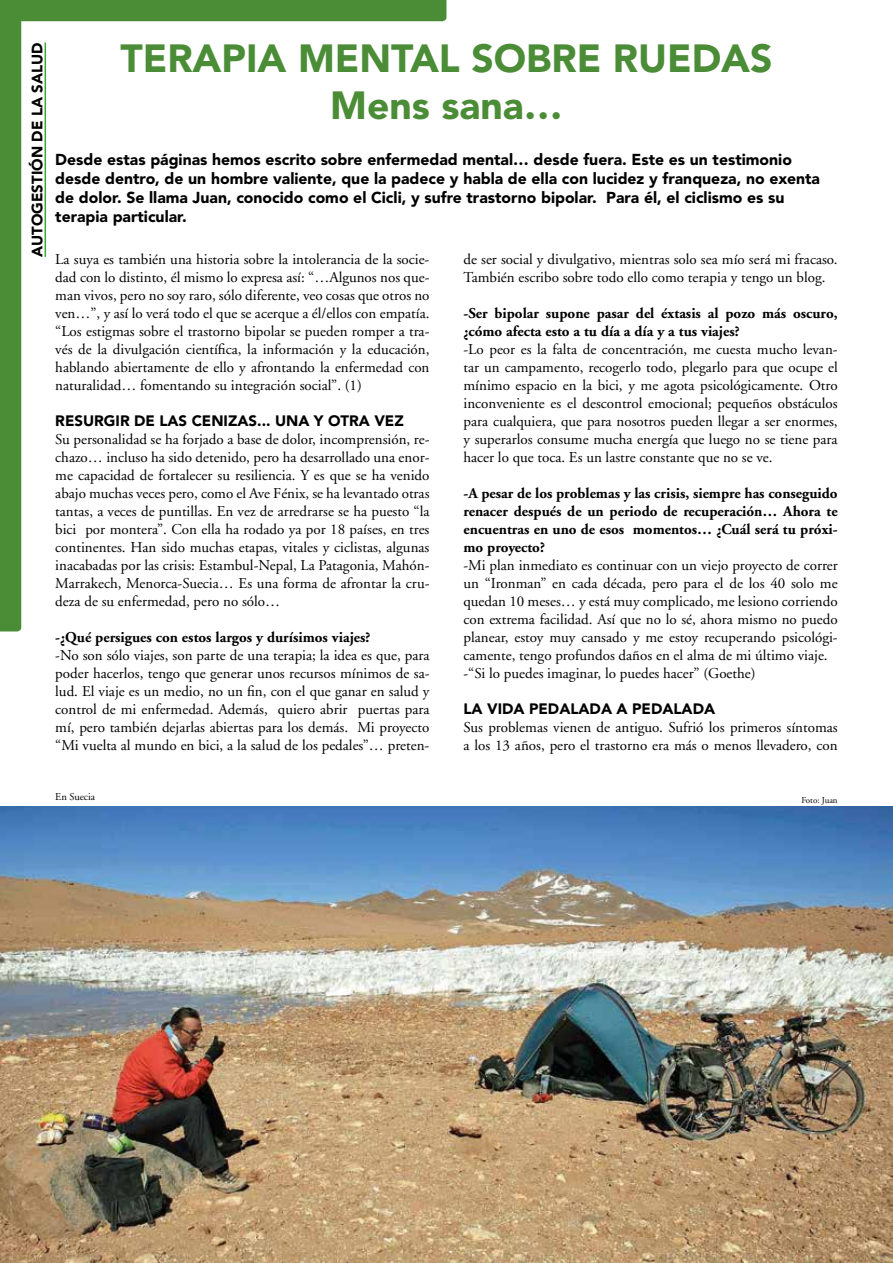
<style>
.page{position:relative;width:893px;height:1263px;background:#fff}
.page>*{position:absolute;margin:0;border:0;box-sizing:border-box;transform-origin:0 0}
.t1{font:900 39px/46.8px "Avenir";color:#4b8c36;text-align:center}
.t2{font:900 15.75px/18.9px "Avenir";color:#000}
.t3{font:15px/18px "Adobe Garamond";color:#000;text-align:justify}
.t4{font:700 15px/18px "Adobe Garamond";color:#000}
.t5{font:900 15px "Avenir";color:#000}
.t6{font:10.5px "Adobe Garamond";color:#000}
.t7{font:9px "Adobe Garamond";color:#000}
</style>
<div class="page">
<svg style="left:0;top:0;width:446px;height:631px"></svg>
<hr style="left:45px;top:43px;width:1px;height:214px;background:#3fa535">
<img style="left:0;top:807px;width:893px;height:456px">
<p class="t5" style="left:28px;top:257px;width:216px;rotate:-90deg">AUTOGESTIÓN DE LA SALUD</p>
<h1 class="t1" style="left:120px;top:35px;width:654px">TERAPIA MENTAL SOBRE RUEDAS<br>Mens sana…</h1>
<p class="t2" style="left:55px;top:150px;width:766px">Desde estas páginas hemos escrito sobre enfermedad mental… desde fuera. Este es un testimonio desde dentro, de un hombre valiente, que la padece y habla de ella con lucidez y franqueza, no exenta de dolor. Se llama Juan, conocido como el Cicli, y sufre trastorno bipolar. Para él, el ciclismo es su terapia particular.</p>
<p class="t3" style="left:463px;top:251px;width:376px">de ser social y divulgativo, mientras solo sea mío será mi fracaso.<br>También escribo sobre todo ello como terapia y tengo un blog.</p>
<p class="t4" style="left:463px;top:305px;width:376px">-Ser bipolar supone pasar del éxtasis al pozo más oscuro, ¿cómo afecta esto a tu día a día y a tus viajes?</p>
<p class="t3" style="left:463px;top:341px;width:376px">-Lo peor es la falta de concentración, me cuesta mucho levan&shy;tar un campamento, recogerlo todo, plegarlo para que ocupe el mínimo espacio en la bici, y me agota psicológicamente. Otro inconveniente es el descontrol emocional; pequeños obstáculos para cualquiera, que para nosotros pueden llegar a ser enormes, y superarlos consume mucha energía que luego no se tiene para hacer lo que toca. Es un lastre constante que no se ve.</p>
<p class="t4" style="left:463px;top:485px;width:376px;text-align:justify">-A pesar de los problemas y las crisis, siempre has conseguido renacer después de un periodo de recuperación… Ahora te encuentras en uno de esos momentos… ¿Cuál será tu próxi&shy;mo proyecto?</p>
<p class="t3" style="left:463px;top:557px;width:376px;text-align:left">-Mi plan inmediato es continuar con un viejo proyecto de correr un “Ironman” en cada década, pero para el de los 40 solo me quedan 10 meses… y está muy complicado, me lesiono corriendo con extrema facilidad. Así que no lo sé, ahora mismo no puedo planear, estoy muy cansado y me estoy recuperando psicológi&shy;camente, tengo profundos daños en el alma de mi último viaje. -“Si lo puedes imaginar, lo puedes hacer” (Goethe)</p>
<p class="t5" style="left:463px;top:700px;width:253px">LA VIDA PEDALADA A PEDALADA</p>
<p class="t3" style="left:463px;top:719px;width:376px">Sus problemas vienen de antiguo. Sufrió los primeros síntomas a los 13 años, pero el trastorno era más o menos llevadero, con</p>
<p class="t6" style="left:55px;top:791px;width:41px">En Suecia</p>
<p class="t7" style="left:801px;top:795px;width:38px">Foto: Juan</p>
<p class="t3" style="left:55px;top:251px;width:376px">La suya es también una historia sobre la intolerancia de la socie&shy;dad con lo distinto, él mismo lo expresa así: “…Algunos nos que&shy;man vivos, pero no soy raro, sólo diferente, veo cosas que otros no ven…”, y así lo verá todo el que se acerque a él/ellos con empatía. “Los estigmas sobre el trastorno bipolar se pueden romper a tra&shy;vés de la divulgación científica, la información y la educación, hablando abiertamente de ello y afrontando la enfermedad con naturalidad… fomentando su integración social”. (1)</p>
<p class="t5" style="left:55px;top:412px;width:350px">RESURGIR DE LAS CENIZAS... UNA Y OTRA VEZ</p>
<p class="t3" style="left:55px;top:431px;width:376px">Su personalidad se ha forjado a base de dolor, incomprensión, re&shy;chazo… incluso ha sido detenido, pero ha desarrollado una enor&shy;me capacidad de fortalecer su resiliencia. Y es que se ha venido abajo muchas veces pero, como el Ave Fénix, se ha levantado otras tantas, a veces de puntillas. En vez de arredrarse se ha puesto “la bici por montera”. Con ella ha rodado ya por 18 países, en tres continentes. Han sido muchas etapas, vitales y ciclistas, algunas inacabadas por las crisis: Estambul-Nepal, La Patagonia, Mahón-Marrakech, Menorca-Suecia… Es una forma de afrontar la cru&shy;deza de su enfermedad, pero no sólo…</p>
<p class="t4" style="left:55px;top:629px;width:317px">-¿Qué persigues con estos largos y durísimos viajes?</p>
<p class="t3" style="left:55px;top:647px;width:376px">-No son sólo viajes, son parte de una terapia; la idea es que, para poder hacerlos, tengo que generar unos recursos mínimos de sa&shy;lud. El viaje es un medio, no un fin, con el que ganar en salud y control de mi enfermedad. Además, quiero abrir puertas para mí, pero también dejarlas abiertas para los demás. Mi proyecto “Mi vuelta al mundo en bici, a la salud de los pedales”… preten-</p>
</div>
